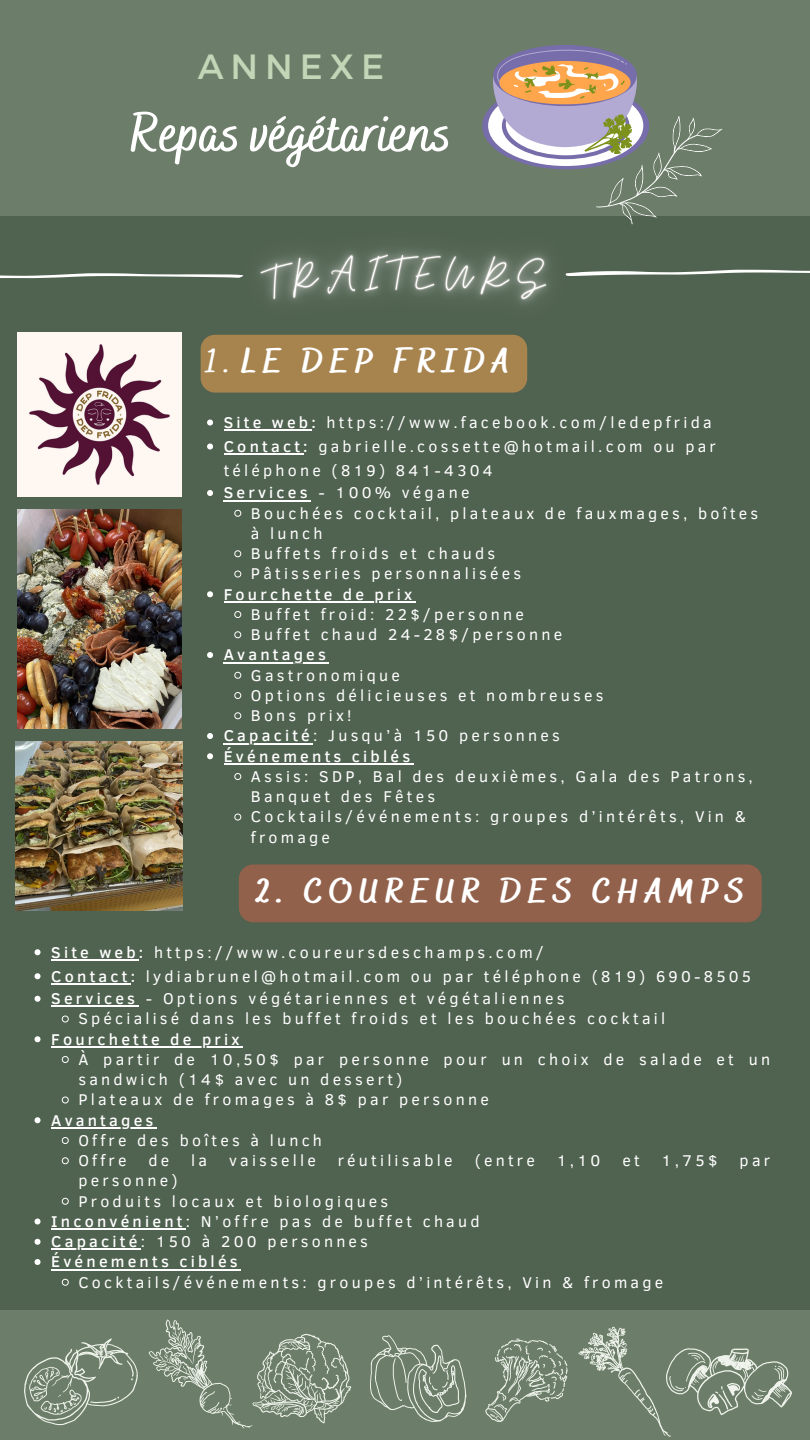
<style>
.page{position:relative;width:810px;height:1440px;background:#506250}
.page>*{position:absolute;margin:0;border:0;box-sizing:border-box;transform-origin:0 0}
.t1{font:700 55px "Bakerie Smooth";color:#fff}
.t2{font:35px "Montserrat";letter-spacing:.2em;color:#c4d6b7}
.t3{font:800 34px "Bakerie Smooth";letter-spacing:.2em;color:#fff}
.t4{font:16px/20.2px "Clear Sans";letter-spacing:.2em;color:#fff}
.t5{font:500 16px "Clear Sans";letter-spacing:.2em;color:#fff}
.s1{font-weight:700}
.s2{font-weight:500}
</style>
<div class="page">
<div style="left:0;top:0;width:810px;height:216px;background:#6c7e69"></div>
<div style="left:493px;top:45px;width:144px;height:61px;background:#766daa;border-radius:50%"></div>
<svg style="left:0;top:273px;width:202px;height:6px"></svg>
<svg style="left:605px;top:270px;width:205px;height:5px"></svg>
<img style="left:17px;top:332px;width:164px;height:164px">
<img style="left:17px;top:509px;width:164px;height:219px">
<img style="left:16px;top:741px;width:166px;height:170px">
<svg style="left:490px;top:50px;width:233px;height:175px"></svg>
<img style="left:202px;top:186px;width:403px;height:186px">
<div style="left:201px;top:335px;width:326px;height:58px;background:#a7834e"></div>
<svg style="left:207px;top:420px;width:6px;height:6px"></svg>
<hr style="left:224px;top:429px;width:87px;height:2px;background:#fff">
<svg style="left:207px;top:444px;width:6px;height:6px"></svg>
<hr style="left:224px;top:453px;width:79px;height:2px;background:#fff">
<svg style="left:207px;top:490px;width:6px;height:6px"></svg>
<hr style="left:224px;top:500px;width:87px;height:1px;background:#fff">
<svg style="left:234px;top:509px;width:8px;height:8px"></svg>
<svg style="left:234px;top:550px;width:8px;height:8px"></svg>
<svg style="left:234px;top:570px;width:8px;height:8px"></svg>
<svg style="left:207px;top:591px;width:6px;height:6px"></svg>
<hr style="left:224px;top:601px;width:191px;height:2px;background:#fff">
<svg style="left:234px;top:611px;width:8px;height:7px"></svg>
<svg style="left:234px;top:631px;width:8px;height:8px"></svg>
<svg style="left:207px;top:652px;width:6px;height:6px"></svg>
<hr style="left:224px;top:662px;width:105px;height:1px;background:#fff">
<svg style="left:234px;top:671px;width:8px;height:8px"></svg>
<svg style="left:234px;top:692px;width:8px;height:7px"></svg>
<svg style="left:234px;top:712px;width:8px;height:8px"></svg>
<svg style="left:207px;top:733px;width:6px;height:6px"></svg>
<hr style="left:224px;top:743px;width:89px;height:1px;background:#fff">
<svg style="left:207px;top:753px;width:6px;height:6px"></svg>
<hr style="left:224px;top:763px;width:190px;height:2px;background:#fff">
<svg style="left:234px;top:773px;width:8px;height:7px"></svg>
<svg style="left:234px;top:813px;width:8px;height:8px"></svg>
<svg style="left:35px;top:949px;width:6px;height:6px"></svg>
<hr style="left:51px;top:959px;width:88px;height:2px;background:#fff">
<svg style="left:35px;top:973px;width:6px;height:6px"></svg>
<hr style="left:51px;top:983px;width:80px;height:2px;background:#fff">
<svg style="left:35px;top:996px;width:6px;height:6px"></svg>
<hr style="left:51px;top:1006px;width:87px;height:1px;background:#fff">
<svg style="left:61px;top:1015px;width:8px;height:8px"></svg>
<svg style="left:35px;top:1036px;width:6px;height:6px"></svg>
<hr style="left:51px;top:1046px;width:192px;height:2px;background:#fff">
<svg style="left:61px;top:1056px;width:8px;height:7px"></svg>
<svg style="left:61px;top:1096px;width:8px;height:8px"></svg>
<svg style="left:35px;top:1117px;width:6px;height:6px"></svg>
<hr style="left:51px;top:1127px;width:106px;height:2px;background:#fff">
<svg style="left:61px;top:1137px;width:8px;height:7px"></svg>
<svg style="left:61px;top:1157px;width:8px;height:8px"></svg>
<svg style="left:61px;top:1197px;width:8px;height:8px"></svg>
<svg style="left:35px;top:1219px;width:6px;height:6px"></svg>
<hr style="left:51px;top:1228px;width:135px;height:2px;background:#fff">
<svg style="left:35px;top:1239px;width:6px;height:6px"></svg>
<hr style="left:51px;top:1249px;width:90px;height:1px;background:#fff">
<svg style="left:35px;top:1259px;width:6px;height:6px"></svg>
<hr style="left:51px;top:1269px;width:190px;height:1px;background:#fff">
<svg style="left:61px;top:1278px;width:8px;height:8px"></svg>
<div style="left:239px;top:864px;width:523px;height:58px;background:#92614c"></div>
<svg style="left:0;top:1310px;width:810px;height:130px;background:#778874"></svg>
<p class="t2" style="left:198px;top:44px;width:188px">ANNEXE</p>
<p class="t1" style="left:130px;top:101px;width:322px">Repas végétariens</p>
<p class="t3" style="left:206px;top:341px;width:306px"><span class="s1">1.</span>LE DEP FRIDA</p>
<p class="t4" style="left:224px;top:411px;width:489px"><span class="s2">Site web:</span> https://www.facebook.com/ledepfrida</p>
<p class="t4" style="left:224px;top:433px;width:494px;line-height:24px"><span class="s2">Contact:</span> gabrielle.cossette@hotmail.com ou par téléphone (819) 841-4304</p>
<p class="t4" style="left:224px;top:482px;width:247px"><span class="s2">Services</span> - 100% végane</p>
<p class="t4" style="left:251px;top:502px;width:509px">Bouchées cocktail, plateaux de fauxmages, boîtes à lunch</p>
<p class="t4" style="left:251px;top:543px;width:246px">Buffets froids et chauds</p>
<p class="t4" style="left:251px;top:563px;width:272px">Pâtisseries personnalisées</p>
<p class="t5" style="left:224px;top:582px;width:190px">Fourchette de prix</p>
<p class="t4" style="left:251px;top:603px;width:274px">Buffet froid: 22$/personne</p>
<p class="t4" style="left:251px;top:624px;width:313px">Buffet chaud 24-28$/personne</p>
<p class="t5" style="left:224px;top:643px;width:104px">Avantages</p>
<p class="t4" style="left:251px;top:664px;width:150px">Gastronomique</p>
<p class="t4" style="left:251px;top:684px;width:354px">Options délicieuses et nombreuses</p>
<p class="t4" style="left:251px;top:705px;width:102px">Bons prix!</p>
<p class="t4" style="left:224px;top:725px;width:338px"><span class="s2">Capacité</span>: Jusqu’à 150 personnes</p>
<p class="t5" style="left:224px;top:744px;width:188px">Événements ciblés</p>
<p class="t4" style="left:251px;top:765px;width:503px">Assis: SDP, Bal des deuxièmes, Gala des Patrons,<br>Banquet des Fêtes</p>
<p class="t4" style="left:251px;top:806px;width:496px">Cocktails/événements: groupes d’intérêts, Vin &amp; fromage</p>
<p class="t3" style="left:256px;top:871px;width:490px">2. COUREUR DES CHAMPS</p>
<p class="t4" style="left:51px;top:941px;width:494px"><span class="s2">Site web:</span> https://www.coureursdeschamps.com/</p>
<p class="t4" style="left:51px;top:965px;width:701px"><span class="s2">Contact:</span> lydiabrunel@hotmail.com ou par téléphone (819) 690-8505</p>
<p class="t4" style="left:51px;top:987px;width:515px"><span class="s2">Services</span> - Options végétariennes et végétaliennes</p>
<p class="t4" style="left:78px;top:1008px;width:588px">Spécialisé dans les buffet froids et les bouchées cocktail</p>
<h3 class="t5" style="left:51px;top:1027px;width:190px">Fourchette de prix</h3>
<p class="t4" style="left:78px;top:1048px;width:693px">À partir de 10,50$ par personne pour un choix de salade et un sandwich (14$ avec un dessert)</p>
<p class="t4" style="left:78px;top:1089px;width:412px">Plateaux de fromages à 8$ par personne</p>
<p class="t5" style="left:51px;top:1108px;width:104px">Avantages</p>
<p class="t4" style="left:78px;top:1129px;width:245px">Offre des boîtes à lunch</p>
<p class="t4" style="left:78px;top:1149px;width:50px">Offre</p>
<p class="t4" style="left:149px;top:1149px;width:22px">de</p>
<p class="t4" style="left:191px;top:1149px;width:17px">la</p>
<p class="t4" style="left:229px;top:1149px;width:88px">vaisselle</p>
<p class="t4" style="left:338px;top:1149px;width:116px">réutilisable</p>
<p class="t4" style="left:475px;top:1149px;width:62px">(entre</p>
<p class="t4" style="left:557px;top:1149px;width:45px">1,10</p>
<p class="t4" style="left:622px;top:1149px;width:19px">et</p>
<p class="t4" style="left:662px;top:1149px;width:58px">1,75$</p>
<p class="t4" style="left:740px;top:1149px;width:32px">par</p>
<p class="t4" style="left:78px;top:1170px;width:101px">personne)</p>
<p class="t4" style="left:78px;top:1190px;width:311px">Produits locaux et biologiques</p>
<p class="t4" style="left:51px;top:1210px;width:430px"><span class="s2">Inconvénient</span>: N’offre pas de buffet chaud</p>
<p class="t4" style="left:51px;top:1230px;width:318px"><span class="s2">Capacité</span>: 150 à 200 personnes</p>
<p class="t5" style="left:51px;top:1250px;width:188px">Événements ciblés</p>
<p class="t4" style="left:78px;top:1271px;width:586px">Cocktails/événements: groupes d’intérêts, Vin &amp; fromage</p>
</div>
